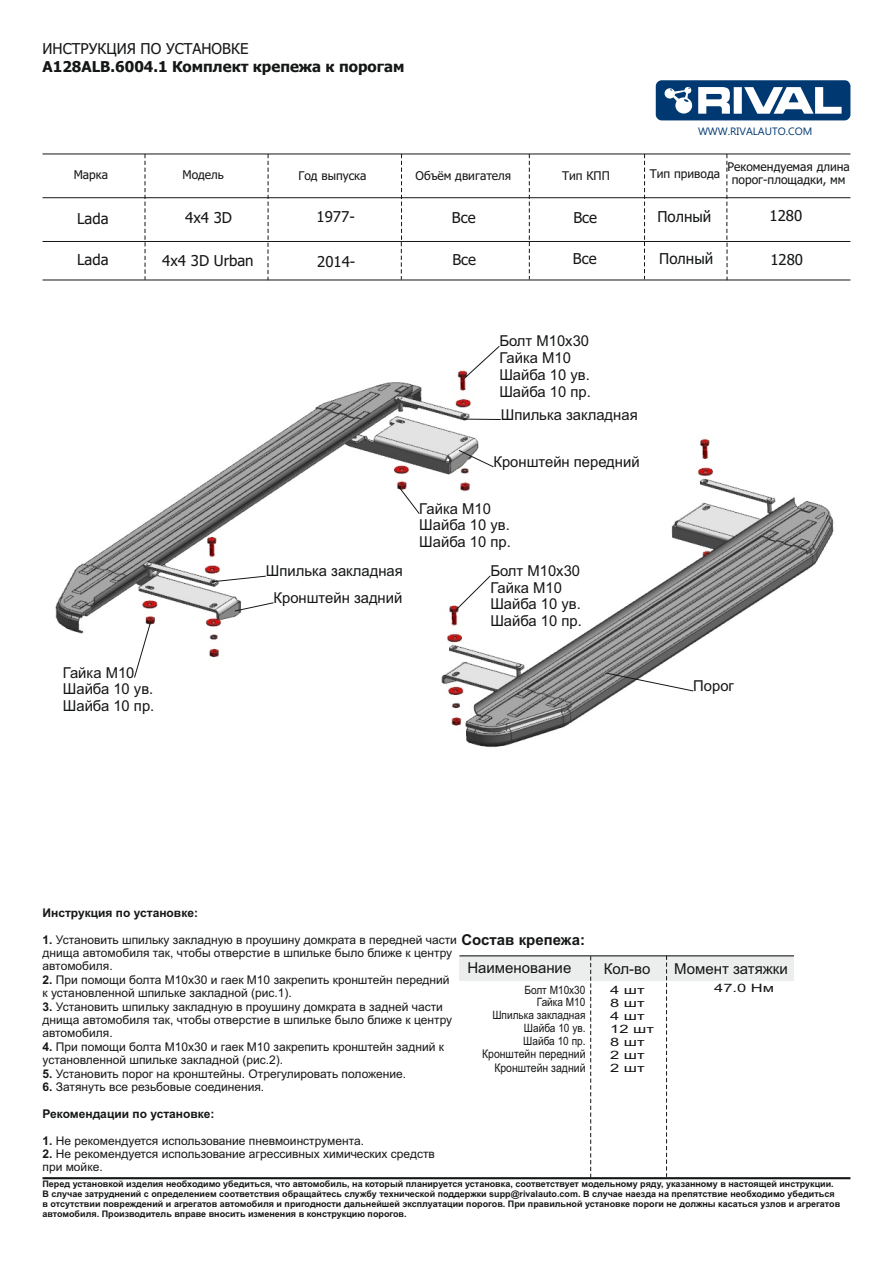
<style>
.page{position:relative;width:893px;height:1263px;background:#fff}
.page>*{position:absolute;margin:0;border:0;box-sizing:border-box;transform-origin:0 0}
.t1{font:15px/16.8px "Arial";color:#151616}
.t2{font:15px "Tahoma";color:#151616}
.t3{font:700 15px "Tahoma";color:#151616}
.t4{font:700 15px "Arial";color:#151616}
.t5{font:12px/13.4px "Arial";color:#151616}
.t6{font:12px/13px "Tahoma";color:#151616;text-align:center}
.t7{font:700 12px "Arial";color:#151616}
.t8{font:12px/13.4px "Arial";color:#151616;text-align:right;scale:.88 1}
.t9{font:11.55px/12.9px "Arial";color:#151616;text-align:right;scale:.88 1}
.t10{font:11.55px/12.9px "Arial";color:#151616;scale:1.43 1}
.t11{font:10.65px "Ebrima";color:#003971}
.t12{font:700 9px/10.1px "Arial";color:#151616}
.s1{font-weight:700}
</style>
<div class="page">
<div style="left:459px;top:956px;width:335px;height:25px;background:#eceded"></div>
<hr style="left:43px;top:1177px;width:807px;height:2px;background:#151616">
<svg style="left:590px;top:956px;width:1px;height:221px"></svg>
<hr style="left:459px;top:955px;width:335px;height:1px;background:#151616">
<svg style="left:666px;top:956px;width:1px;height:221px"></svg>
<svg style="left:656px;top:80px;width:194px;height:40px"></svg>
<img style="left:55px;top:370px;width:779px;height:378px">
<svg style="left:455px;top:575px;width:37px;height:36px"></svg>
<svg style="left:605px;top:672px;width:89px;height:20px"></svg>
<svg style="left:211px;top:575px;width:56px;height:8px"></svg>
<svg style="left:234px;top:602px;width:40px;height:10px"></svg>
<svg style="left:133px;top:621px;width:19px;height:58px"></svg>
<svg style="left:397px;top:485px;width:23px;height:30px"></svg>
<svg style="left:458px;top:449px;width:37px;height:19px"></svg>
<hr style="left:463px;top:419px;width:38px;height:1px;background:#151616">
<svg style="left:463px;top:346px;width:38px;height:34px"></svg>
<hr style="left:43px;top:154px;width:807px;height:1px;background:#151616">
<hr style="left:43px;top:241px;width:807px;height:1px;background:#151616">
<hr style="left:43px;top:197px;width:807px;height:1px;background:#151616">
<hr style="left:43px;top:280px;width:807px;height:1px;background:#151616">
<svg style="left:145px;top:154px;width:1px;height:126px"></svg>
<svg style="left:268px;top:154px;width:1px;height:126px"></svg>
<svg style="left:401px;top:155px;width:1px;height:125px"></svg>
<svg style="left:529px;top:154px;width:1px;height:125px"></svg>
<svg style="left:644px;top:155px;width:1px;height:124px"></svg>
<svg style="left:726px;top:154px;width:2px;height:126px"></svg>
<p class="t2" style="left:43px;top:42px;width:207px">ИНСТРУКЦИЯ ПО УСТАНОВКЕ</p>
<p class="t3" style="left:43px;top:60px;width:363px">A128ALB.6004.1 Комплект крепежа к порогам</p>
<p class="t11" style="left:698px;top:127px;width:116px">WWW.RIVALAUTO.COM</p>
<p class="t6" style="left:727px;top:162px;width:124px">Рекомендуемая длина порог-площадки, мм</p>
<p class="t2" style="left:769px;top:210px;width:34px">1280</p>
<p class="t6" style="left:74px;top:169px;width:36px">Марка</p>
<p class="t6" style="left:182px;top:169px;width:43px">Модель</p>
<p class="t6" style="left:298px;top:170px;width:70px">Год выпуска</p>
<p class="t6" style="left:416px;top:170px;width:97px">Объём двигателя</p>
<p class="t6" style="left:562px;top:170px;width:49px">Тип КПП</p>
<p class="t6" style="left:650px;top:169px;width:72px">Тип привода</p>
<p class="t2" style="left:77px;top:213px;width:33px">Lada</p>
<p class="t2" style="left:317px;top:211px;width:40px">1977-</p>
<p class="t2" style="left:452px;top:211px;width:25px">Все</p>
<p class="t2" style="left:573px;top:211px;width:25px">Все</p>
<p class="t2" style="left:657px;top:211px;width:55px">Полный</p>
<p class="t2" style="left:185px;top:212px;width:48px">4х4 3D</p>
<p class="t2" style="left:162px;top:254px;width:93px">4х4 3D Urban</p>
<p class="t2" style="left:77px;top:253px;width:33px">Lada</p>
<p class="t2" style="left:317px;top:256px;width:40px">2014-</p>
<p class="t2" style="left:452px;top:254px;width:25px">Все</p>
<p class="t2" style="left:573px;top:253px;width:25px">Все</p>
<p class="t2" style="left:659px;top:252px;width:55px">Полный</p>
<p class="t2" style="left:770px;top:254px;width:34px">1280</p>
<p class="t1" style="left:499px;top:334px;width:93px">Болт М10х30<br>Гайка М10<br>Шайба 10 ув.<br>Шайба 10 пр.</p>
<p class="t1" style="left:501px;top:407px;width:138px">Шпилька закладная</p>
<p class="t1" style="left:493px;top:455px;width:148px">Кронштейн передний</p>
<p class="t1" style="left:419px;top:501px;width:93px">Гайка М10<br>Шайба 10 ув.<br>Шайба 10 пр.</p>
<p class="t1" style="left:63px;top:665px;width:93px">Гайка М10<br>Шайба 10 ув.<br>Шайба 10 пр.</p>
<p class="t1" style="left:266px;top:564px;width:138px">Шпилька закладная</p>
<p class="t1" style="left:490px;top:563px;width:93px">Болт М10х30<br>Гайка М10<br>Шайба 10 ув.<br>Шайба 10 пр.</p>
<p class="t1" style="left:273px;top:590px;width:130px">Кронштейн задний</p>
<p class="t1" style="left:693px;top:679px;width:42px">Порог</p>
<p class="t7" style="left:43px;top:908px;width:157px">Инструкция по установке:</p>
<p class="t5" style="left:43px;top:934px;width:416px"><span class="s1">1.</span> Установить шпильку закладную в проушину домкрата в передней части днища автомобиля так, чтобы отверстие в шпильке было ближе к центру автомобиля.</p>
<p class="t5" style="left:43px;top:974px;width:409px"><span class="s1">2.</span> При помощи болта М10х30 и гаек М10 закрепить кронштейн передний к установленной шпильке закладной (рис.1).</p>
<p class="t5" style="left:43px;top:1001px;width:411px"><span class="s1">3.</span> Установить шпильку закладную в проушину домкрата в задней части днища автомобиля так, чтобы отверстие в шпильке было ближе к центру автомобиля.</p>
<p class="t5" style="left:43px;top:1041px;width:403px"><span class="s1">4.</span> При помощи болта М10х30 и гаек М10 закрепить кронштейн задний к установленной шпильке закладной (рис.2).</p>
<p class="t5" style="left:43px;top:1068px;width:365px"><span class="s1">5.</span> Установить порог на кронштейны. Отрегулировать положение.</p>
<p class="t5" style="left:43px;top:1081px;width:223px"><span class="s1">6.</span> Затянуть все резьбовые соединения.</p>
<p class="t7" style="left:43px;top:1109px;width:174px">Рекомендации по установке:</p>
<p class="t5" style="left:42px;top:1135px;width:323px"><span class="s1">1.</span> Не рекомендуется использование пневмоинструмента.</p>
<p class="t5" style="left:42px;top:1148px;width:394px"><span class="s1">2.</span> Не рекомендуется использование агрессивных химических средств при мойке.</p>
<p class="t4" style="left:461px;top:934px;width:125px">Состав крепежа:</p>
<p class="t9" style="left:492px;top:984px;width:107px">Болт М10х30<br>Гайка М10<br>Шпилька закладная<br>Шайба 10 ув.<br>Шайба 10 пр.</p>
<p class="t8" style="left:482px;top:1048px;width:119px">Кронштейн передний<br>Кронштейн задний</p>
<p class="t1" style="left:467px;top:961px;width:105px">Наименование</p>
<p class="t1" style="left:604px;top:961px;width:48px">Кол-во</p>
<p class="t1" style="left:674px;top:961px;width:115px">Момент затяжки</p>
<p class="t10" style="left:714px;top:982px;width:43px">47.0 Нм</p>
<p class="t10" style="left:610px;top:984px;width:32px">4 шт<br>8 шт<br>4 шт<br>12 шт<br>8 шт<br>2 шт<br>2 шт</p>
<p class="t12" style="left:43px;top:1180px;width:799px">Перед установкой изделия необходимо убедиться, что автомобиль, на который планируется установка, соответствует модельному ряду, указанному в настоящей инструкции.<br>В случае затруднений с определением соответствия обращайтесь службу технической поддержки supp@rivalauto.com. В случае наезда на препятствие необходимо убедиться в отсутствии повреждений и агрегатов автомобиля и пригодности дальнейшей эксплуатации порогов. При правильной установке пороги не должны касаться узлов и агрегатов автомобиля. Производитель вправе вносить изменения в конструкцию порогов.</p>
</div>
